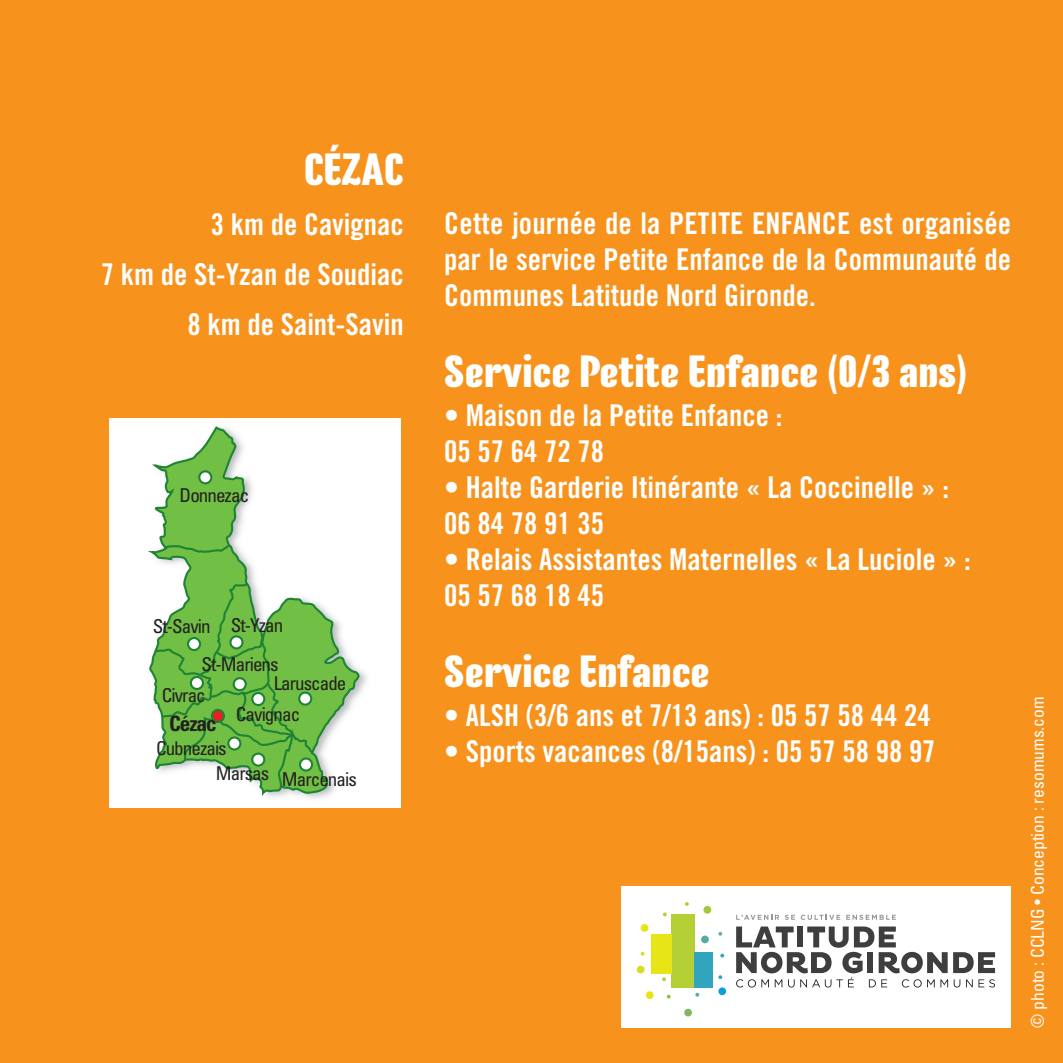
<style>
.page{position:relative;width:1063px;height:1063px;background:#f7931d}
.page>*{position:absolute;margin:0;border:0;box-sizing:border-box;transform-origin:0 0}
.t1{font:800 45px "Kurry Pro";color:#fff}
.t2{font:30px/36px "Trade Gothic Bold Cond Twenty";color:#fff}
.t3{font:700 condensed 21.25px "Univers";letter-spacing:-.05em;color:#231f20}
.t4{font:condensed 19px "Univers";letter-spacing:-.05em;color:#231f20}
.t5{font:condensed 17.5px "Univers";color:#fff}
</style>
<div class="page">
<div style="left:621px;top:886px;width:390px;height:142px;background:#fff"></div>
<div style="left:671px;top:914px;width:24px;height:74px;background:#b4d034"></div>
<div style="left:651px;top:934px;width:20px;height:39px;background:#e7e515"></div>
<div style="left:695px;top:952px;width:18px;height:36px;background:#32a5be"></div>
<div style="left:641px;top:924px;width:7px;height:8px;background:#e7e515;border-radius:50%"></div>
<div style="left:701px;top:936px;width:8px;height:7px;background:#56aba3;border-radius:50%"></div>
<div style="left:703px;top:906px;width:8px;height:8px;background:#a1c93a;border-radius:50%"></div>
<div style="left:637px;top:966px;width:8px;height:7px;background:#d5de22;border-radius:50%"></div>
<div style="left:646px;top:991px;width:8px;height:8px;background:#e7e515;border-radius:50%"></div>
<div style="left:684px;top:1009px;width:8px;height:7px;background:#7eba64;border-radius:50%"></div>
<div style="left:718px;top:987px;width:8px;height:8px;background:#119dd9;border-radius:50%"></div>
<svg style="left:718px;top:932px;width:4px;height:4px"></svg>
<svg style="left:720px;top:954px;width:4px;height:4px"></svg>
<svg style="left:685px;top:902px;width:4px;height:4px"></svg>
<svg style="left:695px;top:993px;width:4px;height:4px"></svg>
<svg style="left:718px;top:975px;width:4px;height:4px"></svg>
<svg style="left:663px;top:912px;width:4px;height:4px"></svg>
<svg style="left:662px;top:977px;width:4px;height:4px"></svg>
<svg style="left:641px;top:952px;width:4px;height:4px"></svg>
<svg style="left:667px;top:995px;width:4px;height:4px"></svg>
<svg style="left:736px;top:915px;width:43px;height:5px"></svg>
<svg style="left:785px;top:915px;width:10px;height:5px"></svg>
<svg style="left:801px;top:915px;width:39px;height:5px"></svg>
<svg style="left:846px;top:915px;width:50px;height:5px"></svg>
<svg style="left:736px;top:927px;width:259px;height:61px"></svg>
<div style="left:110px;top:418px;width:290px;height:390px;background:#fff"></div>
<svg style="left:147px;top:426px;width:213px;height:370px;background:#cfe7c4"></svg>
<svg style="left:198px;top:470px;width:14px;height:14px"></svg>
<svg style="left:155px;top:583px;width:158px;height:205px;background:#81c364"></svg>
<svg style="left:164px;top:545px;width:66px;height:8px"></svg>
<h1 class="t1" style="left:304px;top:153px;width:101px">CÉZAC</h1>
<p class="t2" style="left:101px;top:202px;width:305px;line-height:50px;text-align:right">3 km de Cavignac<br>7 km de St-Yzan de Soudiac<br>8 km de Saint-Savin</p>
<p class="t4" style="left:180px;top:488px;width:71px">Donnezac</p>
<p class="t4" style="left:153px;top:620px;width:132px">St-Savin St-Yzan</p>
<p class="t4" style="left:202px;top:658px;width:79px">St-Mariens</p>
<p class="t4" style="left:162px;top:688px;width:45px">Civrac</p>
<p class="t4" style="left:274px;top:677px;width:74px">Laruscade</p>
<p class="t3" style="left:169px;top:716px;width:49px">Cézac</p>
<p class="t4" style="left:236px;top:707px;width:66px">Cavignac</p>
<p class="t4" style="left:156px;top:741px;width:72px">Cubnezais</p>
<p class="t4" style="left:216px;top:773px;width:143px">Marsas Marcenais</p>
<p class="t2" style="left:444px;top:208px;width:568px;text-align:justify">Cette journée de la PETITE ENFANCE est organisée par le service Petite Enfance de la Communauté de Communes Latitude Nord Gironde.</p>
<h1 class="t1" style="left:444px;top:355px;width:525px">Service Petite Enfance (0/3 ans)</h1>
<p class="t2" style="left:444px;top:400px;width:340px">• Maison de la Petite Enfance :<br>05 57 64 72 78</p>
<p class="t2" style="left:444px;top:472px;width:506px">• Halte Garderie Itinérante « La Coccinelle » :<br>06 84 78 91 35</p>
<p class="t2" style="left:444px;top:544px;width:528px">• Relais Assistantes Maternelles « La Luciole » :<br>05 57 68 18 45</p>
<h1 class="t1" style="left:444px;top:655px;width:267px">Service Enfance</h1>
<p class="t2" style="left:444px;top:700px;width:488px">• ALSH (3/6 ans et 7/13 ans) : 05 57 58 44 24</p>
<p class="t2" style="left:444px;top:736px;width:493px">• Sports vacances (8/15ans) : 05 57 58 98 97</p>
<p class="t5" style="left:1031px;top:1028px;width:332px;rotate:-90deg">© photo : CCLNG • Conception : resomums.com</p>
</div>
